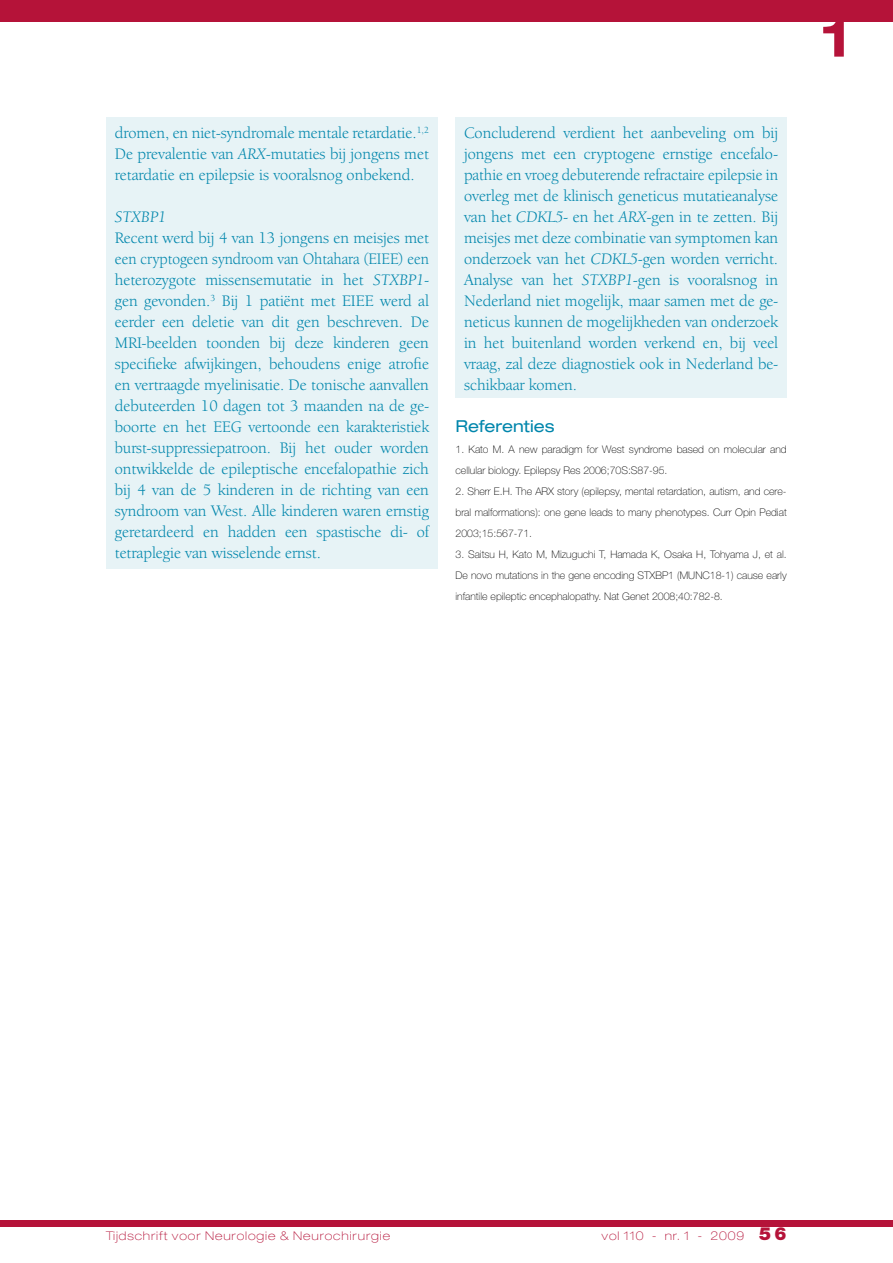
<style>
.page{position:relative;width:893px;height:1263px;background:#fff}
.page>*{position:absolute;margin:0;border:0;box-sizing:border-box;transform-origin:0 0}
.t1{font:700 expanded 52.5px "Helvetica Neue LT Std";color:#b51339}
.t2{font:900 18px "Helvetica Neue LT Std";color:#b51339}
.t3{font:16.5px/21px "Berkeley Oldstyle IT Cby BT";color:#0086ac;text-align:justify}
.t4{font:expanded 16.5px "Helvetica Neue LT Std";color:#0086ac}
.t5{font:italic 16.5px "Berkeley Oldstyle IT Cby BT";color:#0086ac}
.t6{font:100 expanded 12px "Helvetica Neue LT Std";letter-spacing:.075em;color:#b51339}
.t7{font:100 10.5px/21px "Helvetica Neue LT Std";color:#000;text-align:justify}
.s1{font-style:italic}
</style>
<div class="page">
<div style="left:0;top:1220px;width:893px;height:7px;background:#b51339"></div>
<div style="left:0;top:0;width:893px;height:21px;background:#b51339"></div>
<div style="left:455px;top:117px;width:332px;height:280px;background:#e7f3f6"></div>
<div style="left:106px;top:117px;width:332px;height:451px;background:#e7f3f6"></div>
<p class="t3" style="left:115px;top:122px;width:316px">dromen, en niet-syndromale mentale retardatie.<sup>1,2<br></sup>De prevalentie van <span class="s1">ARX</span>-mutaties bij jongens met retardatie en epilepsie is vooralsnog onbekend.</p>
<p class="t5" style="left:115px;top:207px;width:53px">STXBP1</p>
<p class="t3" style="left:115px;top:227px;width:316px">Recent werd bij 4 van 13 jongens en meisjes met een cryptogeen syndroom van Ohtahara (EIEE) een heterozygote missensemutatie in het <span class="s1">STXBP1</span>- gen gevonden.<sup>3</sup> Bij 1 patiënt met EIEE werd al eerder een deletie van dit gen beschreven. De MRI-beelden toonden bij deze kinderen geen specifieke afwijkingen, behoudens enige atrofie en vertraagde myelinisatie. De tonische aanvallen debuteerden 10 dagen tot 3 maanden na de ge&shy;boorte en het EEG vertoonde een karakteristiek burst-suppressiepatroon. Bij het ouder worden ontwikkelde de epileptische encefalopathie zich bij 4 van de 5 kinderen in de richting van een syndroom van West. Alle kinderen waren ernstig geretardeerd en hadden een spastische di- of tetraplegie van wisselende ernst.</p>
<p class="t3" style="left:464px;top:122px;width:316px">Concluderend verdient het aanbeveling om bij jongens met een cryptogene ernstige encefalo&shy;pathie en vroeg debuterende refractaire epilepsie in overleg met de klinisch geneticus mutatieanalyse van het <span class="s1">CDKL5</span>- en het <span class="s1">ARX</span>-gen in te zetten. Bij meisjes met deze combinatie van symptomen kan onderzoek van het <span class="s1">CDKL5</span>-gen worden verricht.<br>Analyse van het <span class="s1">STXBP1</span>-gen is vooralsnog in Nederland niet mogelijk, maar samen met de ge&shy;neticus kunnen de mogelijkheden van onderzoek in het buitenland worden verkend en, bij veel vraag, zal deze diagnostiek ook in Nederland be&shy;schikbaar komen.</p>
<p class="t4" style="left:455px;top:416px;width:101px">Referenties</p>
<p class="t7" style="left:455px;top:439px;width:333px">1. Kato M. A new paradigm for West syndrome based on molecular and cellular biology. Epilepsy Res 2006;70S:S87-95.</p>
<p class="t7" style="left:455px;top:481px;width:333px">2. Sherr E.H. The ARX story (epilepsy, mental retardation, autism, and cere&shy;bral malformations): one gene leads to many phenotypes. Curr Opin Pediat 2003;15:567-71.</p>
<p class="t7" style="left:455px;top:544px;width:333px">3. Saitsu H, Kato M, Mizuguchi T, Hamada K, Osaka H, Tohyama J, et al.<br>De novo mutations in the gene encoding STXBP1 (MUNC18-1) cause early infantile epileptic encephalopathy. Nat Genet 2008;40:782-8.</p>
<h1 class="t1" style="left:821px;top:5px;width:31px">1</h1>
<p class="t6" style="left:106px;top:1228px;width:285px">Tijdschrift voor Neurologie &amp; Neurochirurgie</p>
<p class="t6" style="left:601px;top:1228px;width:144px">vol 110 - nr. 1 - 2009</p>
<p class="t2" style="left:759px;top:1222px;width:29px">56</p>
</div>
